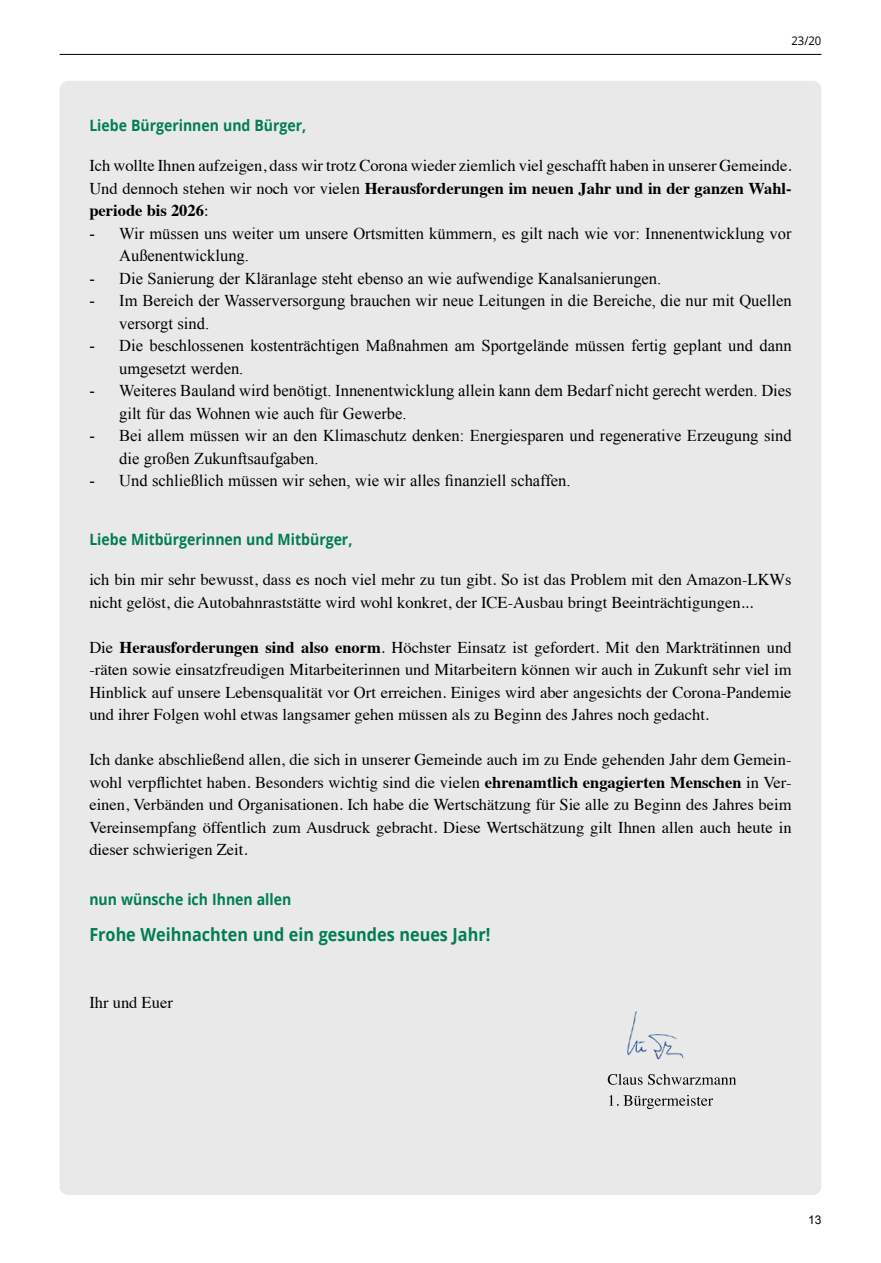
<style>
.page{position:relative;width:881px;height:1263px;background:#fff}
.page>*{position:absolute;margin:0;border:0;box-sizing:border-box;transform-origin:0 0}
.t1{font:700 18px "Open Sans";color:#007d51;scale:.9 1}
.t2{font:16.5px/22.5px "Times";color:#000;text-align:justify}
.t3{font:16.5px/22.5px "Times New Roman";color:#000}
.t4{font:700 15.6px "Open Sans";color:#007d51;scale:.9 1}
.t5{font:12px "Open Sans";color:#000;scale:.94 1}
.t6{font:12px "Arial";color:#000}
.s1{font-weight:700}
</style>
<div class="page">
<hr style="left:60px;top:54px;width:761px;height:1px;background:#000">
<div style="left:60px;top:81px;width:761px;height:1114px;background:#e9e9e9;border-radius:9px"></div>
<img style="left:627px;top:1011px;width:57px;height:49px">
<svg style="left:609px;top:1095px;width:103px;height:14px"></svg>
<svg style="left:607px;top:1074px;width:129px;height:11px"></svg>
<p class="t5" style="left:791px;top:32px;width:33px">23/20</p>
<p class="t4" style="left:89px;top:114px;width:242px">Liebe Bürgerinnen und Bürger,</p>
<p class="t2" style="left:89px;top:153px;width:703px">Ich wollte Ihnen aufzeigen, dass wir trotz Corona wieder ziemlich viel geschafft haben in unserer Gemeinde.<br>Und dennoch stehen wir noch vor vielen <span class="s1">Herausforderungen im neuen Jahr und in der ganzen Wahl&shy;periode bis 2026</span>:</p>
<p class="t3" style="left:119px;top:222px;width:673px;text-indent:-30px">- Wir müssen uns weiter um unsere Ortsmitten kümmern, es gilt nach wie vor: Innenentwicklung vor<br>Außenentwicklung.</p>
<p class="t3" style="left:89px;top:267px;width:573px">- Die Sanierung der Kläranlage steht ebenso an wie aufwendige Kanalsanierungen.</p>
<p class="t3" style="left:119px;top:289px;width:673px;text-indent:-30px">- Im Bereich der Wasserversorgung brauchen wir neue Leitungen in die Bereiche, die nur mit Quellen versorgt sind.</p>
<p class="t3" style="left:119px;top:334px;width:673px;text-indent:-30px">- Die beschlossenen kostenträchtigen Maßnahmen am Sportgelände müssen fertig geplant und dann umgesetzt werden.</p>
<p class="t3" style="left:119px;top:379px;width:673px;text-indent:-30px">- Weiteres Bauland wird benötigt. Innenentwicklung allein kann dem Bedarf nicht gerecht werden. Dies gilt für das Wohnen wie auch für Gewerbe.</p>
<p class="t3" style="left:119px;top:424px;width:673px;text-indent:-30px">- Bei allem müssen wir an den Klimaschutz denken: Energiesparen und regenerative Erzeugung sind die großen Zukunftsaufgaben.</p>
<p class="t3" style="left:89px;top:469px;width:482px">- Und schließlich müssen wir sehen, wie wir alles finanziell schaffen.</p>
<p class="t4" style="left:89px;top:528px;width:294px">Liebe Mitbürgerinnen und Mitbürger,</p>
<p class="t2" style="left:89px;top:567px;width:703px">ich bin mir sehr bewusst, dass es noch viel mehr zu tun gibt. So ist das Problem mit den Amazon-LKWs nicht gelöst, die Autobahnraststätte wird wohl konkret, der ICE-Ausbau bringt Beeinträchtigungen...</p>
<p class="t2" style="left:89px;top:634px;width:703px">Die <span class="s1">Herausforderungen sind also enorm</span>. Höchster Einsatz ist gefordert. Mit den Markträtinnen und -räten sowie einsatzfreudigen Mitarbeiterinnen und Mitarbeitern können wir auch in Zukunft sehr viel im Hinblick auf unsere Lebensqualität vor Ort erreichen. Einiges wird aber angesichts der Corona-Pandemie und ihrer Folgen wohl etwas langsamer gehen müssen als zu Beginn des Jahres noch gedacht.</p>
<p class="t2" style="left:89px;top:747px;width:703px">Ich danke abschließend allen, die sich in unserer Gemeinde auch im zu Ende gehenden Jahr dem Gemein&shy;wohl verpflichtet haben. Besonders wichtig sind die vielen <span class="s1">ehrenamtlich engagierten Menschen</span> in Ver&shy;einen, Verbänden und Organisationen. Ich habe die Wertschätzung für Sie alle zu Beginn des Jahres beim Vereinsempfang öffentlich zum Ausdruck gebracht. Diese Wertschätzung gilt Ihnen allen auch heute in dieser schwierigen Zeit.</p>
<p class="t4" style="left:89px;top:888px;width:226px">nun wünsche ich Ihnen allen</p>
<p class="t1" style="left:89px;top:921px;width:447px">Frohe Weihnachten und ein gesundes neues Jahr!</p>
<p class="t2" style="left:89px;top:990px;width:85px">Ihr und Euer</p>
<p class="t6" style="left:807px;top:1211px;width:15px">13</p>
</div>
